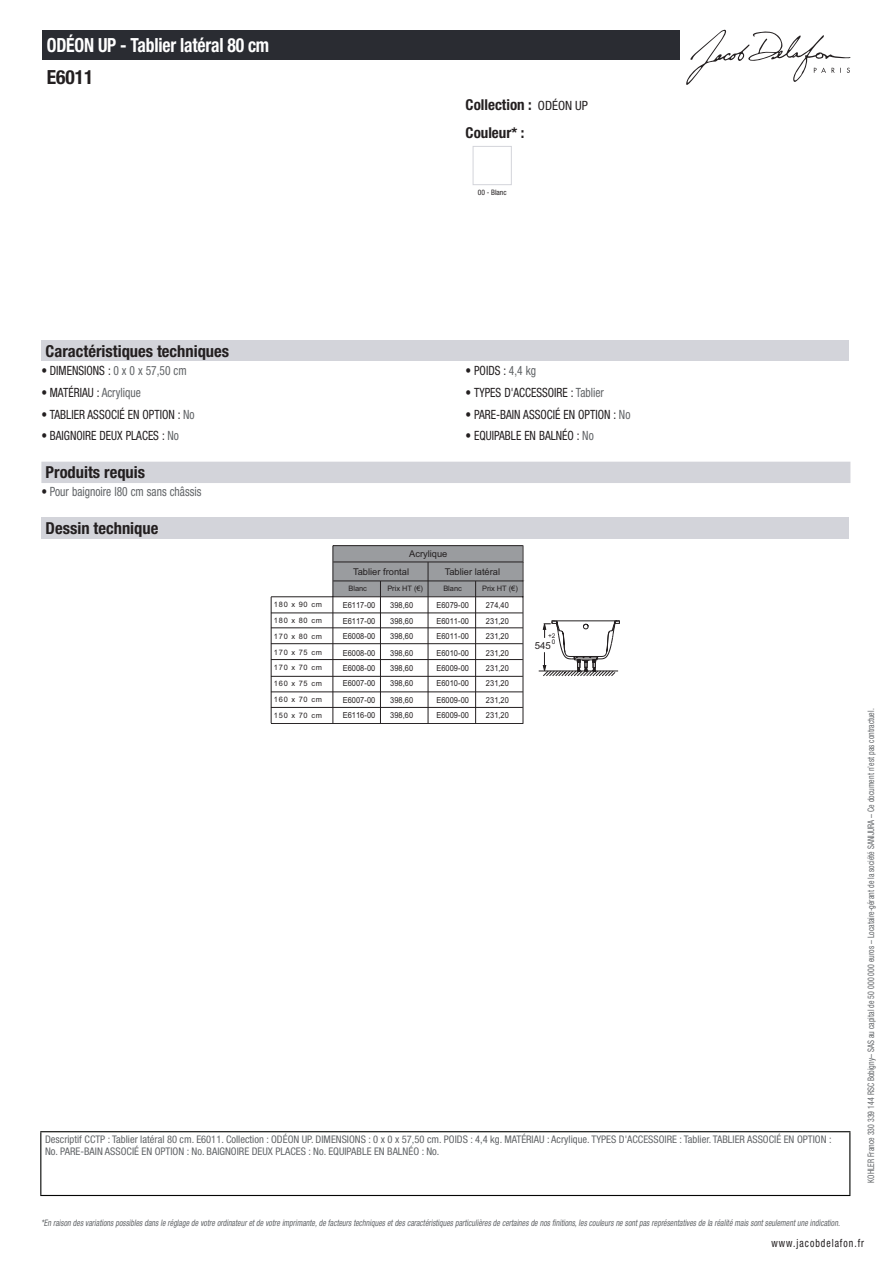
<style>
.page{position:relative;width:893px;height:1263px;background:#fff}
.page>*{position:absolute;margin:0;border:0;box-sizing:border-box;transform-origin:0 0}
.t1{font:700 condensed 19.5px "Helvetica Neue LT Std";letter-spacing:-.01em;color:#fff;scale:.9 1}
.t2{font:700 condensed 19.5px "Helvetica Neue LT Std";color:#231f20}
.t3{font:700 condensed 16.5px "Helvetica Neue LT Std";color:#231f20}
.t4{font:700 condensed 15px/27.8px "Helvetica Neue LT Std";color:#231f20}
.t5{font:condensed 12.75px "Helvetica Neue LT Std";color:#231f20;scale:.9 1}
.t6{font:condensed 12.75px "Helvetica Neue LT Std";color:#626568;scale:.9 1}
.t7{font:condensed 11.25px "Helvetica Neue LT Std";letter-spacing:.1em;color:#231f20;scale:.87 1}
.t8{font:condensed 10.5px/12px "Helvetica Neue LT Std";color:#626568}
.t9{font:9.6px "Arial";color:#231f20}
.t10{font:9.3px "Arial";color:#231f20}
.t11{font:italic condensed 9px "Helvetica Neue LT Std";color:#626568;scale:.87 1}
.t12{font:condensed 9px "Helvetica Neue LT Std";color:#626568;scale:.87 1}
.t13{font:8.25px "Arial";letter-spacing:.005em;color:#231f20;scale:.9 1}
.t14{font:7.5px/15.8px "Arial";letter-spacing:.1em;color:#231f20}
.t15{font:condensed 7.5px "Helvetica Neue LT Std";color:#231f20}
.t16{font:6.45px/6.1px "Arial";color:#231f20;text-align:center}
.s1{font-weight:400;font-size:12.75px}
.s2{color:#626568}
.s3{color:#231f20}
</style>
<div class="page">
<svg style="left:686px;top:30px;width:164px;height:55px"></svg>
<div style="left:473px;top:146px;width:39px;height:39px;border:1px solid #d3d4da"></div>
<div style="left:41px;top:340px;width:808px;height:21px;background:#d3d4da"></div>
<div style="left:41px;top:462px;width:809px;height:21px;background:#d3d4da"></div>
<div style="left:41px;top:518px;width:808px;height:21px;background:#d3d4da"></div>
<hr style="left:380px;top:581px;width:1px;height:142px;background:#231f20">
<hr style="left:475px;top:581px;width:1px;height:142px;background:#231f20">
<hr style="left:333px;top:545px;width:190px;height:1px;background:#231f20">
<hr style="left:523px;top:545px;width:1px;height:178px;background:#231f20">
<hr style="left:271px;top:596px;width:252px;height:1px;background:#231f20">
<svg style="left:333px;top:546px;width:191px;height:51px;background:#929396"></svg>
<hr style="left:428px;top:562px;width:1px;height:162px;background:#231f20">
<hr style="left:333px;top:597px;width:1px;height:126px;background:#231f20">
<hr style="left:271px;top:597px;width:1px;height:126px;background:#231f20">
<hr style="left:271px;top:723px;width:252px;height:1px;background:#231f20">
<hr style="left:539px;top:671px;width:79px;height:1px;background:#231f20">
<svg style="left:542px;top:620px;width:78px;height:56px"></svg>
<hr style="left:271px;top:613px;width:252px;height:1px;background:#231f20">
<hr style="left:271px;top:628px;width:252px;height:1px;background:#231f20">
<hr style="left:271px;top:643px;width:252px;height:1px;background:#231f20">
<hr style="left:271px;top:659px;width:252px;height:1px;background:#231f20">
<hr style="left:271px;top:676px;width:252px;height:1px;background:#231f20">
<hr style="left:271px;top:692px;width:252px;height:1px;background:#231f20">
<hr style="left:271px;top:707px;width:252px;height:1px;background:#231f20">
<div style="left:43px;top:30px;width:637px;height:30px;background:#2a2c32"></div>
<hr style="left:40px;top:1131px;width:810px;height:1px;background:#040503">
<hr style="left:40px;top:1132px;width:1px;height:63px;background:#040503">
<hr style="left:849px;top:1132px;width:1px;height:63px;background:#040503">
<hr style="left:40px;top:1195px;width:810px;height:1px;background:#040503">
<h1 class="t1" style="left:47px;top:33px;width:249px">ODÉON UP - Tablier latéral 80 cm</h1>
<h1 class="t2" style="left:47px;top:65px;width:48px">E6011</h1>
<h3 class="t4" style="left:466px;top:90px;width:124px">Collection : <span class="s1">ODÉON UP<br></span>Couleur* :</h3>
<p class="t15" style="left:478px;top:188px;width:30px">00 - Blanc</p>
<h2 class="t3" style="left:46px;top:341px;width:185px">Caractéristiques techniques</h2>
<h3 class="t5" style="left:41px;top:363px;width:163px">• DIMENSIONS : <span class="s2">0 x 0 x 57,50 cm</span></h3>
<h3 class="t5" style="left:466px;top:363px;width:80px">• POIDS : <span class="s2">4,4 kg</span></h3>
<h3 class="t5" style="left:41px;top:385px;width:112px">• MATÉRIAU : <span class="s2">Acrylique</span></h3>
<h3 class="t5" style="left:466px;top:385px;width:155px">• TYPES D'ACCESSOIRE : <span class="s2">Tablier</span></h3>
<h3 class="t5" style="left:41px;top:407px;width:172px">• TABLIER ASSOCIÉ EN OPTION : <span class="s2">No</span></h3>
<h3 class="t5" style="left:466px;top:407px;width:185px">• PARE-BAIN ASSOCIÉ EN OPTION : <span class="s2">No</span></h3>
<h3 class="t5" style="left:41px;top:428px;width:154px">• BAIGNOIRE DEUX PLACES : <span class="s2">No</span></h3>
<h3 class="t5" style="left:466px;top:428px;width:144px">• EQUIPABLE EN BALNÉO : <span class="s2">No</span></h3>
<h2 class="t3" style="left:46px;top:462px;width:101px">Produits requis</h2>
<h3 class="t6" style="left:41px;top:484px;width:179px"><span class="s3">•</span> Pour baignoire l80 cm sans châssis</h3>
<h2 class="t3" style="left:46px;top:518px;width:114px">Dessin technique</h2>
<p class="t10" style="left:409px;top:548px;width:40px">Acrylique</p>
<p class="t10" style="left:353px;top:565px;width:57px">Tablier frontal</p>
<p class="t10" style="left:445px;top:565px;width:57px">Tablier latéral</p>
<p class="t14" style="left:348px;top:581px;width:20px">Blanc</p>
<p class="t14" style="left:387px;top:581px;width:37px">Prix HT (€)</p>
<p class="t14" style="left:443px;top:581px;width:20px">Blanc</p>
<p class="t14" style="left:482px;top:581px;width:37px">Prix HT (€)</p>
<p class="t14" style="left:274px;top:597px;width:50px">180 x 90 cm<br>180 x 80 cm</p>
<p class="t13" style="left:343px;top:600px;width:38px">E6117-00</p>
<p class="t13" style="left:390px;top:600px;width:27px">398,60</p>
<p class="t13" style="left:436px;top:600px;width:38px">E6079-00</p>
<p class="t13" style="left:486px;top:600px;width:27px">274,40</p>
<p class="t13" style="left:343px;top:615px;width:38px">E6117-00</p>
<p class="t13" style="left:390px;top:615px;width:27px">398,60</p>
<p class="t13" style="left:436px;top:615px;width:38px">E6011-00</p>
<p class="t13" style="left:486px;top:615px;width:27px">231,20</p>
<p class="t14" style="left:274px;top:628px;width:50px">170 x 80 cm</p>
<p class="t13" style="left:343px;top:630px;width:38px">E6008-00</p>
<p class="t13" style="left:390px;top:630px;width:27px">398,60</p>
<p class="t13" style="left:436px;top:630px;width:38px">E6011-00</p>
<p class="t13" style="left:486px;top:630px;width:27px">231,20</p>
<p class="t14" style="left:274px;top:644px;width:50px">170 x 75 cm<br>170 x 70 cm</p>
<p class="t13" style="left:343px;top:647px;width:38px">E6008-00</p>
<p class="t13" style="left:390px;top:647px;width:27px">398,60</p>
<p class="t13" style="left:436px;top:647px;width:38px">E6010-00</p>
<p class="t13" style="left:486px;top:647px;width:27px">231,20</p>
<p class="t13" style="left:343px;top:662px;width:38px">E6008-00</p>
<p class="t13" style="left:390px;top:662px;width:27px">398,60</p>
<p class="t13" style="left:436px;top:662px;width:38px">E6009-00</p>
<p class="t13" style="left:486px;top:662px;width:27px">231,20</p>
<p class="t14" style="left:274px;top:676px;width:50px">160 x 75 cm</p>
<p class="t13" style="left:343px;top:678px;width:38px">E6007-00</p>
<p class="t13" style="left:390px;top:678px;width:27px">398,60</p>
<p class="t13" style="left:436px;top:678px;width:38px">E6010-00</p>
<p class="t13" style="left:486px;top:678px;width:27px">231,20</p>
<p class="t14" style="left:274px;top:692px;width:50px">160 x 70 cm</p>
<p class="t13" style="left:343px;top:694px;width:38px">E6007-00</p>
<p class="t13" style="left:390px;top:694px;width:27px">398,60</p>
<p class="t13" style="left:436px;top:694px;width:38px">E6009-00</p>
<p class="t13" style="left:486px;top:694px;width:27px">231,20</p>
<p class="t14" style="left:274px;top:707px;width:50px">150 x 70 cm</p>
<p class="t13" style="left:343px;top:710px;width:38px">E6116-00</p>
<p class="t13" style="left:390px;top:710px;width:27px">398,60</p>
<p class="t13" style="left:436px;top:710px;width:38px">E6009-00</p>
<p class="t13" style="left:486px;top:710px;width:27px">231,20</p>
<p class="t16" style="left:548px;top:632px;width:9px">+2<br>0</p>
<p class="t9" style="left:535px;top:639px;width:18px">545</p>
<p class="t8" style="left:45px;top:1134px;width:788px">Descriptif CCTP : Tablier latéral 80 cm. E6011. Collection : ODÉON UP. DIMENSIONS : 0 x 0 x 57,50 cm. POIDS : 4,4 kg. MATÉRIAU : Acrylique. TYPES D'ACCESSOIRE : Tablier. TABLIER ASSOCIÉ EN OPTION :<br>No. PARE-BAIN ASSOCIÉ EN OPTION : No. BAIGNOIRE DEUX PLACES : No. EQUIPABLE EN BALNÉO : No.</p>
<p class="t12" style="left:866px;top:1183px;width:547px;rotate:-90deg">KOHLER France 330 339 144 RSC Bobigny– SAS au capital de 50 000 000 euros – Locataire-gérant de la société SANIJURA – Ce document n’est pas contractuel.</p>
<p class="t11" style="left:41px;top:1217px;width:922px">*En raison desvariationspossiblesdansle réglage de votre ordinateuretde votre imprimante,de facteurstechniquesetdescaractéristiquesparticulièresde certainesde nosfinitions,lescouleursne sontpasreprésentativesde la réalité maissontseulementune indication.</p>
<p class="t7" style="left:772px;top:1237px;width:108px">www.jacobdelafon.fr</p>
</div>
